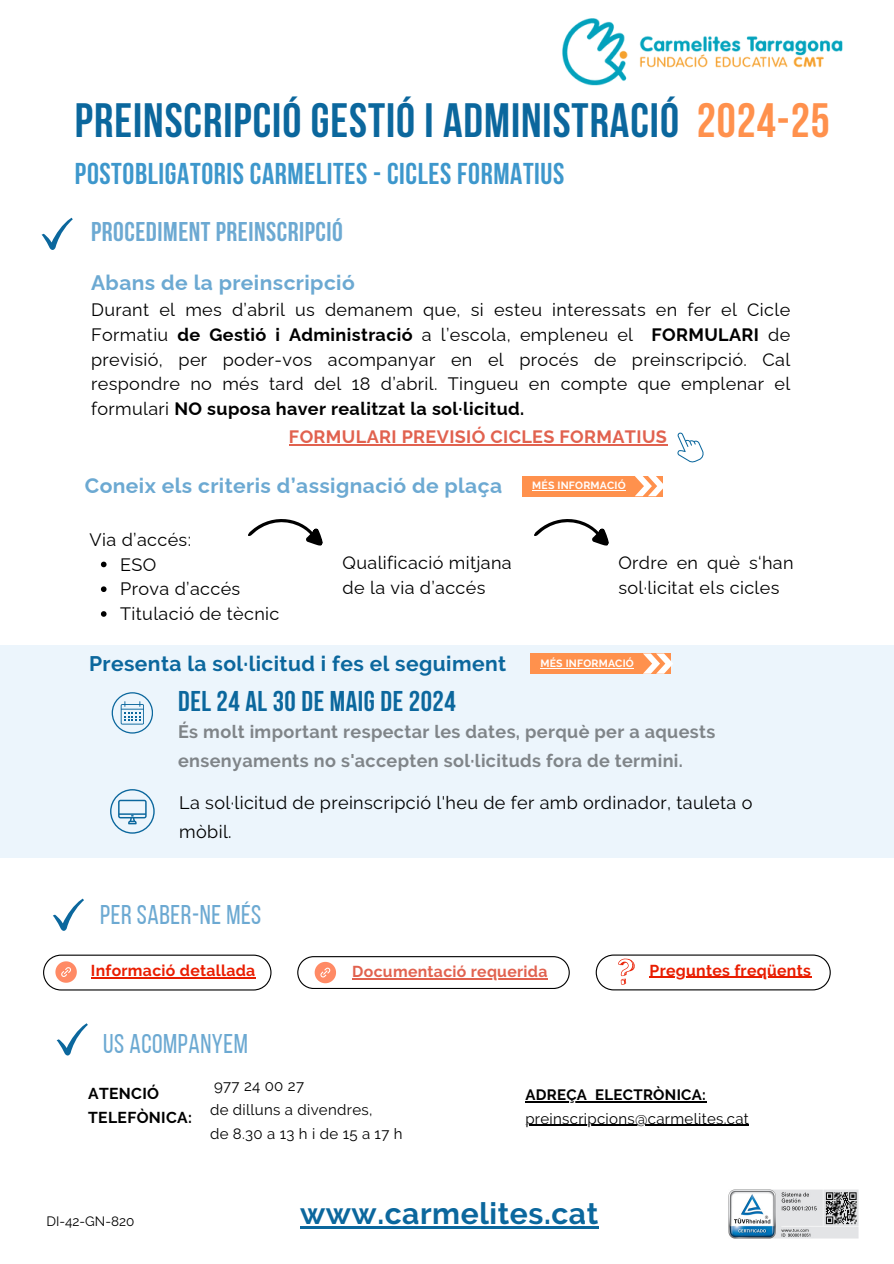
<style>
.page{position:relative;width:894px;height:1264px;background:#fff}
.page>*{position:absolute;margin:0;border:0;box-sizing:border-box;transform-origin:0 0}
.t1{font:700 48px "Bebas Neue";letter-spacing:.02em;color:#0b679d}
.t2{font:700 30px "Bebas Neue";letter-spacing:.02em;color:#3d97cc}
.t3{font:700 30px "Raleway";letter-spacing:.02em;color:#0b679d}
.t4{font:700 28.5px "Bebas Neue";letter-spacing:.02em;color:#0b679d}
.t5{font:27px "Bebas Neue";letter-spacing:.02em;color:#6ca9d2}
.t6{font:700 27px "Bebas Neue";letter-spacing:.02em;color:#6ca9d2}
.t7{font:700 21px "Raleway";letter-spacing:.02em;color:#6ca9d2}
.t8{font:700 21px "Raleway";letter-spacing:.02em;color:#0b679d}
.t9{font:18px/24.8px "Raleway";letter-spacing:.02em;color:#000}
.t10{font:700 18px/29.2px "Raleway";letter-spacing:.02em;color:#000}
.t11{font:700 18px "Raleway";letter-spacing:.02em;color:#e1624f}
.t12{font:700 15.75px "Raleway";letter-spacing:.02em;color:#e91d00}
.t13{font:700 15.75px "Raleway";letter-spacing:.02em;color:#e1624f}
.t14{font:700 15.75px "Raleway";letter-spacing:.02em;color:#000}
.t15{font:15px "Raleway";letter-spacing:.02em;color:#000}
.t16{font:15px "Raleway";letter-spacing:.295em;color:#000}
.t17{font:700 15px "Raleway";letter-spacing:.02em;color:#000}
.t18{font:13.5px "Raleway";color:#000}
.t19{font:700 10.5px "Raleway";letter-spacing:.02em;color:#fff}
.s1{color:#ff914d}
.s2{font-weight:700}
</style>
<div class="page">
<svg style="left:248px;top:519px;width:75px;height:27px"></svg>
<svg style="left:534px;top:519px;width:75px;height:27px"></svg>
<div style="left:0;top:644px;width:893px;height:213px;background:#ecf5fc"></div>
<svg style="left:112px;top:692px;width:41px;height:41px"></svg>
<svg style="left:110px;top:789px;width:44px;height:44px"></svg>
<img style="left:728px;top:1189px;width:130px;height:49px">
<svg style="left:53px;top:898px;width:31px;height:32px"></svg>
<svg style="left:43px;top:954px;width:228px;height:36px"></svg>
<svg style="left:57px;top:1023px;width:31px;height:32px"></svg>
<svg style="left:42px;top:218px;width:31px;height:32px"></svg>
<svg style="left:677px;top:432px;width:27px;height:31px"></svg>
<div style="left:522px;top:476px;width:140px;height:20px;background:#ff914d"></div>
<svg style="left:635px;top:476px;width:28px;height:20px"></svg>
<div style="left:530px;top:653px;width:140px;height:21px;background:#ff914d"></div>
<svg style="left:643px;top:653px;width:30px;height:20px"></svg>
<hr style="left:540px;top:667px;width:94px;height:1px;background:#fff">
<hr style="left:289px;top:444px;width:378px;height:1px;background:#e1624f">
<svg style="left:101px;top:561px;width:5px;height:6px"></svg>
<svg style="left:101px;top:586px;width:5px;height:6px"></svg>
<svg style="left:101px;top:611px;width:5px;height:5px"></svg>
<hr style="left:91px;top:977px;width:164px;height:1px;background:#e91d00">
<svg style="left:297px;top:956px;width:272px;height:33px"></svg>
<hr style="left:364px;top:978px;width:183px;height:1px;background:#e1624f">
<svg style="left:595px;top:954px;width:235px;height:36px"></svg>
<hr style="left:659px;top:976px;width:152px;height:1px;background:#e91d00">
<hr style="left:525px;top:1101px;width:62px;height:1px;background:#000">
<hr style="left:595px;top:1101px;width:111px;height:1px;background:#000">
<hr style="left:525px;top:1124px;width:224px;height:1px;background:#000">
<hr style="left:300px;top:1226px;width:298px;height:2px;background:#0b679d">
<hr style="left:532px;top:490px;width:93px;height:1px;background:#fff">
<img style="left:562px;top:18px;width:281px;height:68px">
<p class="t1" style="left:75px;top:101px;width:756px">PREINSCRIPCIÓ GESTIÓ I ADMINISTRACIÓ <span class="s1">2024-25</span></p>
<h5 class="t2" style="left:75px;top:162px;width:490px">POSTOBLIGATORIS CARMELITES - CICLES FORMATIUS</h5>
<p class="t6" style="left:91px;top:220px;width:253px">PROCEDIMENT PREINSCRIPCIÓ</p>
<p class="t7" style="left:91px;top:270px;width:265px">Abans de la preinscripció</p>
<p class="t9" style="left:91px;top:297px;width:700px;text-align:justify">Durant el mes d’abril us demanem que, si esteu interessats en fer el Cicle Formatiu <span class="s2">de Gestió i Administració</span> a l’escola, empleneu el <span class="s2">FORMULARI</span> de previsió, per poder-vos acompanyar en el procés de preinscripció. Cal respondre no més tard del 18 d’abril. Tingueu en compte que emplenar el formulari <span class="s2">NO suposa haver realitzat la sol·licitud.</span></p>
<p class="t11" style="left:289px;top:426px;width:379px">FORMULARI PREVISIÓ CICLES FORMATIUS</p>
<h1 class="t7" style="left:85px;top:473px;width:418px">Coneix els criteris d’assignació de plaça</h1>
<p class="t19" style="left:532px;top:479px;width:95px">MÉS INFORMACIÓ</p>
<p class="t9" style="left:90px;top:527px;width:103px">Via d’accés:</p>
<p class="t9" style="left:120px;top:552px;width:38px">ESO</p>
<p class="t9" style="left:120px;top:576px;width:121px">Prova d’accés</p>
<p class="t9" style="left:120px;top:601px;width:161px">Titulació de tècnic</p>
<p class="t9" style="left:342px;top:550px;width:170px">Qualificació mitjana de la via d’accés</p>
<p class="t9" style="left:618px;top:550px;width:177px">Ordre en què s‘han sol·licitat els cicles</p>
<p class="t8" style="left:89px;top:651px;width:418px">Presenta la sol·licitud i fes el seguiment</p>
<p class="t4" style="left:178px;top:690px;width:279px">DEL 24 AL 30 DE MAIG DE 2024</p>
<p class="t10" style="left:178px;top:717px;width:538px">És molt important respectar les dates, perquè per a aquests ensenyaments no s'accepten sol·licituds fora de termini.</p>
<p class="t9" style="left:179px;top:788px;width:574px;line-height:29.2px">La sol·licitud de preinscripció l'heu de fer amb ordinador, tauleta o mòbil.</p>
<h2 class="t19" style="left:540px;top:657px;width:95px">MÉS INFORMACIÓ</h2>
<p class="t5" style="left:100px;top:904px;width:163px">PER SABER-NE MÉS</p>
<p class="t12" style="left:91px;top:961px;width:166px">Informació detallada</p>
<p class="t13" style="left:352px;top:962px;width:196px">Documentació requerida</p>
<p class="t12" style="left:649px;top:960px;width:163px">Preguntes freqüents</p>
<p class="t5" style="left:103px;top:1032px;width:146px">US ACOMPANYEM</p>
<p class="t14" style="left:88px;top:1083px;width:72px">ATENCIÓ</p>
<p class="t14" style="left:88px;top:1108px;width:105px">TELEFÒNICA:</p>
<h4 class="t15" style="left:214px;top:1077px;width:91px">977 24 00 27</h4>
<p class="t15" style="left:210px;top:1100px;width:164px">de dilluns a divendres,</p>
<p class="t16" style="left:210px;top:1124px;width:194px">de8.30a13hide15a17h</p>
<h2 class="t17" style="left:525px;top:1085px;width:63px">ADREÇA</h2>
<p class="t17" style="left:595px;top:1085px;width:112px">ELECTRÒNICA:</p>
<p class="t15" style="left:525px;top:1109px;width:225px">preinscripcions@carmelites.cat</p>
<p class="t18" style="left:46px;top:1213px;width:89px">DI-42-GN-820</p>
<p class="t3" style="left:300px;top:1196px;width:299px">www.carmelites.cat</p>
</div>
